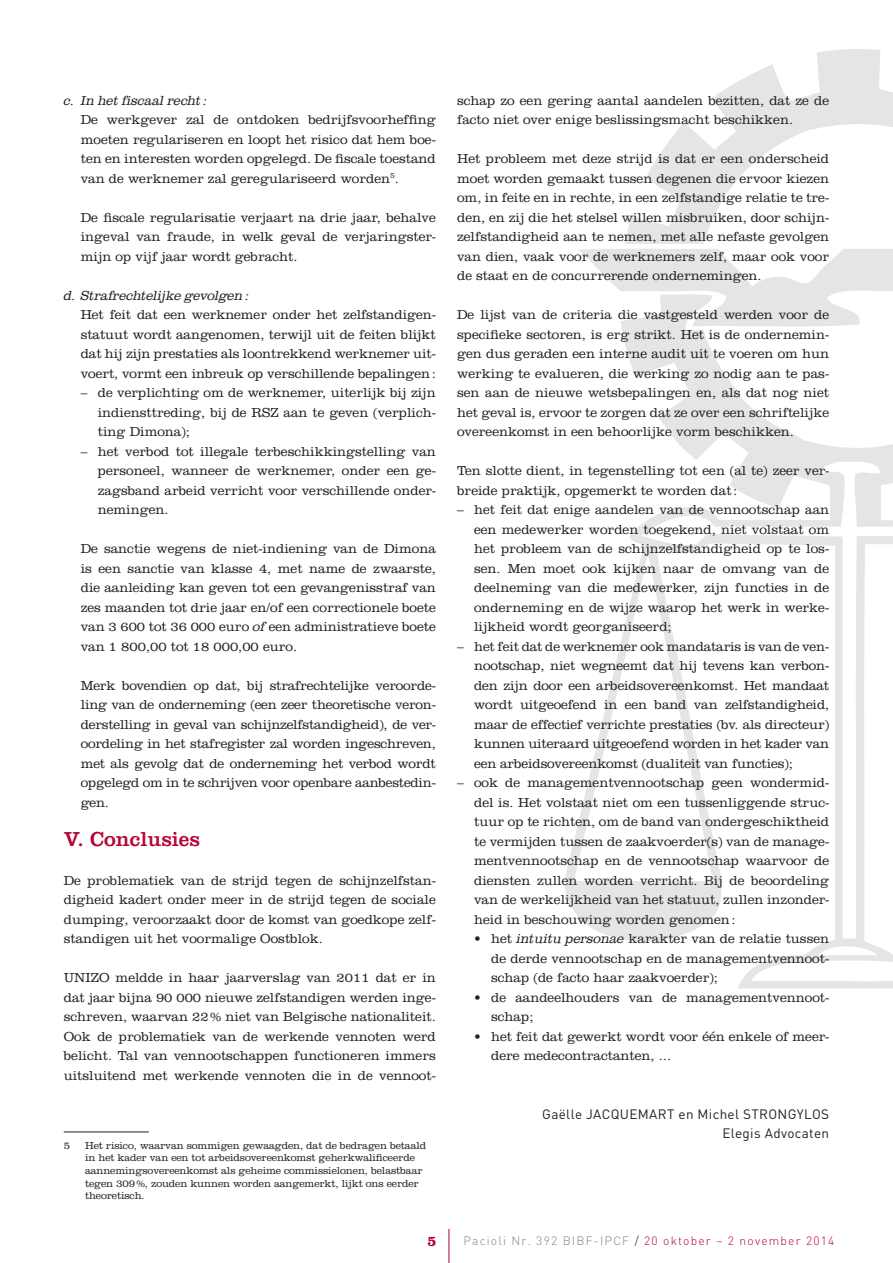
<style>
.page{position:relative;width:893px;height:1263px;background:#fff}
.page>*{position:absolute;margin:0;border:0;box-sizing:border-box;transform-origin:0 0}
.Titel_1{font:21px "Clarendon LT Std";color:#b50536}
.t1{font:700 14.85px "Clarendon LT Std";color:#b50536}
.Body_Ind1{font:300 13.5px/19.5px "Clarendon LT Std";color:#231f20;text-align:justify}
.Body_W{font:300 13.5px/19.5px "Clarendon LT Std";color:#231f20;text-align:justify}
.Body_Ind1_w{font:300 13.5px/19.5px "Clarendon LT Std";color:#231f20;text-align:justify}
.Body_Ind2{font:300 13.5px/19.5px "Clarendon LT Std";color:#231f20;text-align:justify}
.Voetnota{font:300 13.5px/19.5px "Clarendon LT Std";color:#231f20}
.Body_Ind1_w-2{font:italic 300 13.5px "Clarendon Std";letter-spacing:-.005em;color:#231f20}
.Auteur{font:13.5px "DIN";letter-spacing:.025em;color:#231f20}
.Auteursfunctie{font:13.5px "DIN";letter-spacing:.025em;color:#231f20}
.t2{font:300 12px "DIN";letter-spacing:.1em;color:#b50536}
.Voetnota-2{font:300 10.5px/12.6px "Clarendon LT Std";letter-spacing:-.01em;color:#231f20}
.s1{font-family:"Clarendon Std";font-style:italic}
.s2{color:#808285}
.s3{color:#231f20}
</style>
<div class="page">
<svg style="left:565px;top:49px;width:328px;height:939px"></svg>
<hr style="left:449px;top:1229px;width:1px;height:34px;background:#b50536">
<hr style="left:64px;top:1131px;width:85px;height:1px;background:#231f20">
<p class="Body_Ind1_w-2" style="left:64px;top:92px;width:145px">c. In het fiscaal recht :</p>
<p class="Body_Ind1" style="left:81px;top:110px;width:357px">De werkgever zal de ontdoken bedrijfsvoorheffing moeten regulariseren en loopt het risico dat hem boe&shy;ten en interesten worden opgelegd. De fiscale toestand van de werknemer zal geregulariseerd worden<sup>5</sup>.</p>
<p class="Body_Ind1_w" style="left:81px;top:207px;width:357px">De fiscale regularisatie verjaart na drie jaar, behalve ingeval van fraude, in welk geval de verjaringster&shy;mijn op vijf jaar wordt gebracht.</p>
<p class="Body_Ind1_w-2" style="left:64px;top:287px;width:187px">d. Strafrechtelijke gevolgen:</p>
<p class="Body_Ind1" style="left:81px;top:305px;width:357px">Het feit dat een werknemer onder het zelfstandigen&shy;statuut wordt aangenomen, terwijl uit de feiten blijkt dat hij zijn prestaties als loontrekkend werknemer uit&shy;voert, vormt een inbreuk op verschillende bepalingen:</p>
<p class="Body_Ind2" style="left:98px;top:383px;width:340px;text-indent:-17px">– de verplichting om de werknemer, uiterlijk bij zijn indiensttreding, bij de RSZ aan te geven (verplich&shy;ting Dimona);</p>
<p class="Body_Ind2" style="left:98px;top:441px;width:340px;text-indent:-17px">– het verbod tot illegale terbeschikkingstelling van personeel, wanneer de werknemer, onder een ge&shy;zagsband arbeid verricht voor verschillende onder&shy;nemingen.</p>
<p class="Body_Ind1_w" style="left:81px;top:539px;width:357px">De sanctie wegens de niet-indiening van de Dimona is een sanctie van klasse 4, met name de zwaarste, die aanleiding kan geven tot een gevangenisstraf van zes maanden tot drie jaar en/of een correctionele boete van 3 600 tot 36 000 euro <span class="s1">of</span> een administratieve boete van 1 800,00 tot 18 000,00 euro.</p>
<p class="Body_Ind1_w" style="left:81px;top:675px;width:357px">Merk bovendien op dat, bij strafrechtelijke veroorde&shy;ling van de onderneming (een zeer theoretische veron&shy;derstelling in geval van schijnzelfstandigheid), de ver&shy;oordeling in het stafregister zal worden ingeschreven, met als gevolg dat de onderneming het verbod wordt opgelegd om in te schrijven voor openbare aanbestedin&shy;gen.</p>
<p class="Titel_1" style="left:64px;top:826px;width:138px">V. Conclusies</p>
<p class="Body_W" style="left:64px;top:870px;width:374px">De problematiek van de strijd tegen de schijnzelfstan&shy;digheid kadert onder meer in de strijd tegen de sociale dumping, veroorzaakt door de komst van goedkope zelf&shy;standigen uit het voormalige Oostblok.</p>
<p class="Body_W" style="left:64px;top:968px;width:374px">UNIZO meldde in haar jaarverslag van 2011 dat er in dat jaar bijna 90 000 nieuwe zelfstandigen werden inge&shy;schreven, waarvan 22% niet van Belgische nationaliteit.<br>Ook de problematiek van de werkende vennoten werd belicht. Tal van vennootschappen functioneren immers uitsluitend met werkende vennoten die in de vennoot-</p>
<p class="Voetnota-2" style="left:64px;top:1139px;width:8px">5</p>
<p class="Voetnota-2" style="left:85px;top:1139px;width:343px">Het risico, waarvan sommigen gewaagden, dat de bedragen betaald in het kader van een tot arbeidsovereenkomst geherkwalificeerde aannemingsovereenkomst als geheime commissielonen, belastbaar tegen 309%, zouden kunnen worden aangemerkt, lijkt ons eerder theoretisch.</p>
<p class="Voetnota" style="left:457px;top:90px;width:373px">schap zo een gering aantal aandelen bezitten, dat ze de facto niet over enige beslissingsmacht beschikken.</p>
<p class="Body_W" style="left:457px;top:149px;width:374px">Het probleem met deze strijd is dat er een onderscheid moet worden gemaakt tussen degenen die ervoor kiezen om, in feite en in rechte, in een zelfstandige relatie te tre&shy;den, en zij die het stelsel willen misbruiken, door schijn&shy;zelfstandigheid aan te nemen, met alle nefaste gevolgen van dien, vaak voor de werknemers zelf, maar ook voor de staat en de concurrerende ondernemingen.</p>
<p class="Body_W" style="left:457px;top:305px;width:374px">De lijst van de criteria die vastgesteld werden voor de specifieke sectoren, is erg strikt. Het is de ondernemin&shy;gen dus geraden een interne audit uit te voeren om hun werking te evalueren, die werking zo nodig aan te pas&shy;sen aan de nieuwe wetsbepalingen en, als dat nog niet het geval is, ervoor te zorgen dat ze over een schriftelijke overeenkomst in een behoorlijke vorm beschikken.</p>
<p class="Body_W" style="left:457px;top:461px;width:374px">Ten slotte dient, in tegenstelling tot een (al te) zeer ver&shy;breide praktijk, opgemerkt te worden dat:</p>
<p class="Body_Ind1" style="left:474px;top:500px;width:357px;text-indent:-17px">– het feit dat enige aandelen van de vennootschap aan een medewerker worden toegekend, niet volstaat om het probleem van de schijnzelfstandigheid op te los&shy;sen. Men moet ook kijken naar de omvang van de deelneming van die medewerker, zijn functies in de onderneming en de wijze waarop het werk in werke&shy;lijkheid wordt georganiseerd;</p>
<p class="Body_Ind1" style="left:474px;top:636px;width:357px;text-indent:-17px">– het feit dat de werknemer ook mandataris is van de ven&shy;nootschap, niet wegneemt dat hij tevens kan verbon&shy;den zijn door een arbeidsovereenkomst. Het mandaat wordt uitgeoefend in een band van zelfstandigheid, maar de effectief verrichte prestaties (bv. als directeur) kunnen uiteraard uitgeoefend worden in het kader van een arbeidsovereenkomst (dualiteit van functies);</p>
<p class="Body_Ind1" style="left:474px;top:773px;width:357px;text-indent:-17px">– ook de managementvennootschap geen wondermid&shy;del is. Het volstaat niet om een tussenliggende struc&shy;tuur op te richten, om de band van ondergeschiktheid te vermijden tussen de zaakvoerder(s) van de manage&shy;mentvennootschap en de vennootschap waarvoor de diensten zullen worden verricht. Bij de beoordeling van de werkelijkheid van het statuut, zullen inzonder&shy;heid in beschouwing worden genomen:</p>
<p class="Body_Ind2" style="left:491px;top:929px;width:340px;text-indent:-17px">• het <span class="s1">intuitu personae</span> karakter van de relatie tussen de derde vennootschap en de managementvennoot&shy;schap (de facto haar zaakvoerder);</p>
<p class="Body_Ind2" style="left:491px;top:987px;width:340px;text-indent:-17px">• de aandeelhouders van de managementvennoot&shy;schap;</p>
<p class="Body_Ind2" style="left:491px;top:1026px;width:340px;text-indent:-17px">• het feit dat gewerkt wordt voor één enkele of meer&shy;dere medecontractanten, ...</p>
<p class="Auteur" style="left:542px;top:1105px;width:288px">Gaëlle JACQUEMART en Michel STRONGYLOS</p>
<p class="Auteursfunctie" style="left:722px;top:1125px;width:108px">Elegis Advocaten</p>
<p class="t1" style="left:427px;top:1232px;width:11px">5</p>
<p class="t2" style="left:463px;top:1233px;width:372px"><span class="s2">Pacioli Nr. 392 BIBF-IPCF</span> <span class="s3">/</span> 20 oktober – 2 november 2014</p>
</div>
